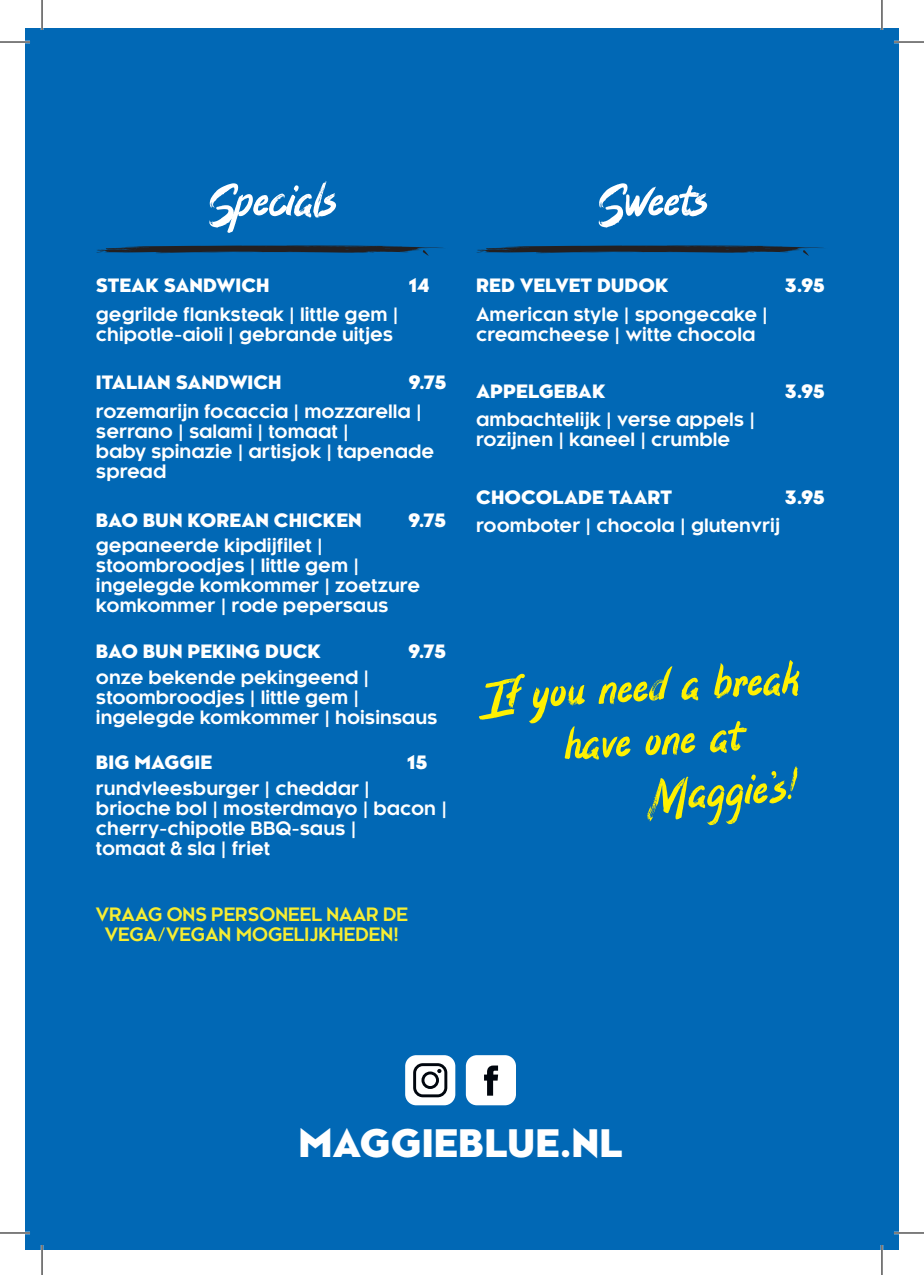
<style>
.page{position:relative;width:924px;height:1275px;background:#fff}
.page>*{position:absolute;margin:0;border:0;box-sizing:border-box;transform-origin:0 0}
.Eisley{font:56px "Eisley";color:#fff}
.t1{font:54px "Eisley";color:#fff101}
.Kopje{font:800 37px "Kessel 105";color:#fff}
._01__Opsommimg_regul{font:700 18px/20px "Kessel 105";color:#fff}
._01__Opsomming_bold{font:700 18px/20px "Kessel 105";color:#fff}
._01__Opsomming_bold-2{font:800 18px "Kessel 105";color:#fff}
._01__Opsommimg_regul-2{font:800 18px "Kessel 105";color:#fff}
._01__Opsommimg_regul-3{font:700 18px "Kessel 105";color:#f7ee32}
</style>
<div class="page">
<div style="left:25px;top:28px;width:873px;height:1222px;background:#0168b5"></div>
<svg style="left:96px;top:245px;width:347px;height:11px"></svg>
<svg style="left:476px;top:245px;width:348px;height:11px"></svg>
<div style="left:405px;top:1055px;width:50px;height:50px;background:#fff;border-radius:11px"></div>
<svg style="left:413px;top:1063px;width:34px;height:34px"></svg>
<div style="left:465px;top:1055px;width:50px;height:50px;background:#fff;border-radius:11px"></div>
<svg style="left:484px;top:1065px;width:14px;height:30px"></svg>
<hr style="left:0;top:41px;width:30px;height:2px;background:#fff">
<hr style="left:893px;top:41px;width:30px;height:2px;background:#fff">
<hr style="left:0;top:1231px;width:30px;height:3px;background:#fff">
<hr style="left:893px;top:1231px;width:30px;height:3px;background:#fff">
<hr style="left:41px;top:0;width:2px;height:30px;background:#fff">
<hr style="left:41px;top:1245px;width:2px;height:30px;background:#fff">
<hr style="left:880px;top:0;width:2px;height:30px;background:#fff">
<hr style="left:880px;top:1245px;width:2px;height:30px;background:#fff">
<hr style="left:0;top:42px;width:30px;height:1px;background:#000">
<hr style="left:893px;top:42px;width:30px;height:1px;background:#000">
<hr style="left:0;top:1232px;width:30px;height:1px;background:#000">
<hr style="left:893px;top:1232px;width:30px;height:1px;background:#000">
<hr style="left:42px;top:0;width:1px;height:30px;background:#000">
<hr style="left:42px;top:1245px;width:1px;height:30px;background:#000">
<hr style="left:881px;top:0;width:1px;height:30px;background:#000">
<hr style="left:881px;top:1245px;width:1px;height:30px;background:#000">
<p class="Eisley" style="left:209px;top:168px;width:128px">Specials</p>
<p class="_01__Opsomming_bold-2" style="left:96px;top:275px;width:175px">STEAK SANDWICH</p>
<p class="_01__Opsomming_bold-2" style="left:408px;top:275px;width:22px">14</p>
<p class="_01__Opsommimg_regul" style="left:96px;top:304px;width:304px">gegrilde flanksteak | little gem |</p>
<p class="_01__Opsommimg_regul" style="left:96px;top:324px;width:299px">chipotle-aioli | gebrande uitjes</p>
<p class="_01__Opsomming_bold-2" style="left:96px;top:372px;width:187px">ITALIAN SANDWICH</p>
<p class="_01__Opsomming_bold-2" style="left:408px;top:372px;width:39px">9.75</p>
<p class="_01__Opsomming_bold" style="left:96px;top:401px;width:340px">rozemarijn focaccia | mozzarella | serrano | salami | tomaat |<br>baby spinazie | artisjok | tapenade spread</p>
<p class="_01__Opsommimg_regul-2" style="left:96px;top:509px;width:267px">BAO BUN KOREAN CHICKEN</p>
<p class="_01__Opsommimg_regul-2" style="left:408px;top:509px;width:39px">9.75</p>
<p class="_01__Opsommimg_regul" style="left:96px;top:536px;width:228px">gepaneerde kipdijfilet |</p>
<p class="_01__Opsommimg_regul" style="left:96px;top:556px;width:265px">stoombroodjes | little gem |</p>
<p class="_01__Opsommimg_regul" style="left:96px;top:576px;width:325px">ingelegde komkommer | zoetzure komkommer | rode pepersaus</p>
<p class="_01__Opsommimg_regul-2" style="left:96px;top:640px;width:226px">BAO BUN PEKING DUCK</p>
<p class="_01__Opsommimg_regul-2" style="left:408px;top:640px;width:39px">9.75</p>
<p class="_01__Opsommimg_regul" style="left:96px;top:667px;width:275px">onze bekende pekingeend |</p>
<p class="_01__Opsommimg_regul" style="left:96px;top:687px;width:265px">stoombroodjes | little gem |</p>
<p class="_01__Opsommimg_regul" style="left:96px;top:707px;width:343px">ingelegde komkommer | hoisinsaus</p>
<p class="_01__Opsommimg_regul-2" style="left:96px;top:751px;width:118px">BIG MAGGIE</p>
<p class="_01__Opsommimg_regul-2" style="left:406px;top:751px;width:22px">15</p>
<p class="_01__Opsommimg_regul" style="left:96px;top:778px;width:276px">rundvleesburger | cheddar |</p>
<p class="_01__Opsommimg_regul" style="left:96px;top:798px;width:352px">brioche bol | mosterdmayo | bacon |</p>
<p class="_01__Opsommimg_regul" style="left:96px;top:818px;width:262px">cherry-chipotle BBQ-saus |</p>
<p class="_01__Opsommimg_regul" style="left:96px;top:838px;width:175px">tomaat &amp; sla | friet</p>
<p class="_01__Opsommimg_regul-3" style="left:96px;top:904px;width:313px">VRAAG ONS PERSONEEL NAAR DE</p>
<p class="_01__Opsommimg_regul-3" style="left:105px;top:924px;width:296px">VEGA/VEGAN MOGELIJKHEDEN!</p>
<p class="Eisley" style="left:597px;top:168px;width:109px">Sweets</p>
<p class="_01__Opsomming_bold-2" style="left:476px;top:275px;width:194px">RED VELVET DUDOK</p>
<p class="_01__Opsomming_bold-2" style="left:784px;top:275px;width:41px">3.95</p>
<p class="_01__Opsomming_bold" style="left:476px;top:304px;width:293px">American style | spongecake | creamcheese | witte chocola</p>
<p class="_01__Opsomming_bold-2" style="left:476px;top:380px;width:131px">APPELGEBAK</p>
<p class="_01__Opsomming_bold-2" style="left:784px;top:380px;width:41px">3.95</p>
<p class="_01__Opsomming_bold" style="left:476px;top:410px;width:280px">ambachtelijk | verse appels | rozijnen | kaneel | crumble</p>
<p class="_01__Opsomming_bold-2" style="left:476px;top:486px;width:197px">CHOCOLADE TAART</p>
<p class="_01__Opsomming_bold-2" style="left:784px;top:486px;width:41px">3.95</p>
<p class="_01__Opsomming_bold" style="left:476px;top:515px;width:305px">roomboter | chocola | glutenvrij</p>
<p class="t1" style="left:486px;top:664px;width:312px;rotate:-3deg">If you need a break</p>
<p class="t1" style="left:560px;top:714px;width:178px;rotate:-3deg">have one at</p>
<p class="t1" style="left:649px;top:763px;width:143px;rotate:-3deg">Maggie’s!</p>
<p class="Kopje" style="left:298px;top:1120px;width:326px">MAGGIEBLUE.NL</p>
</div>
